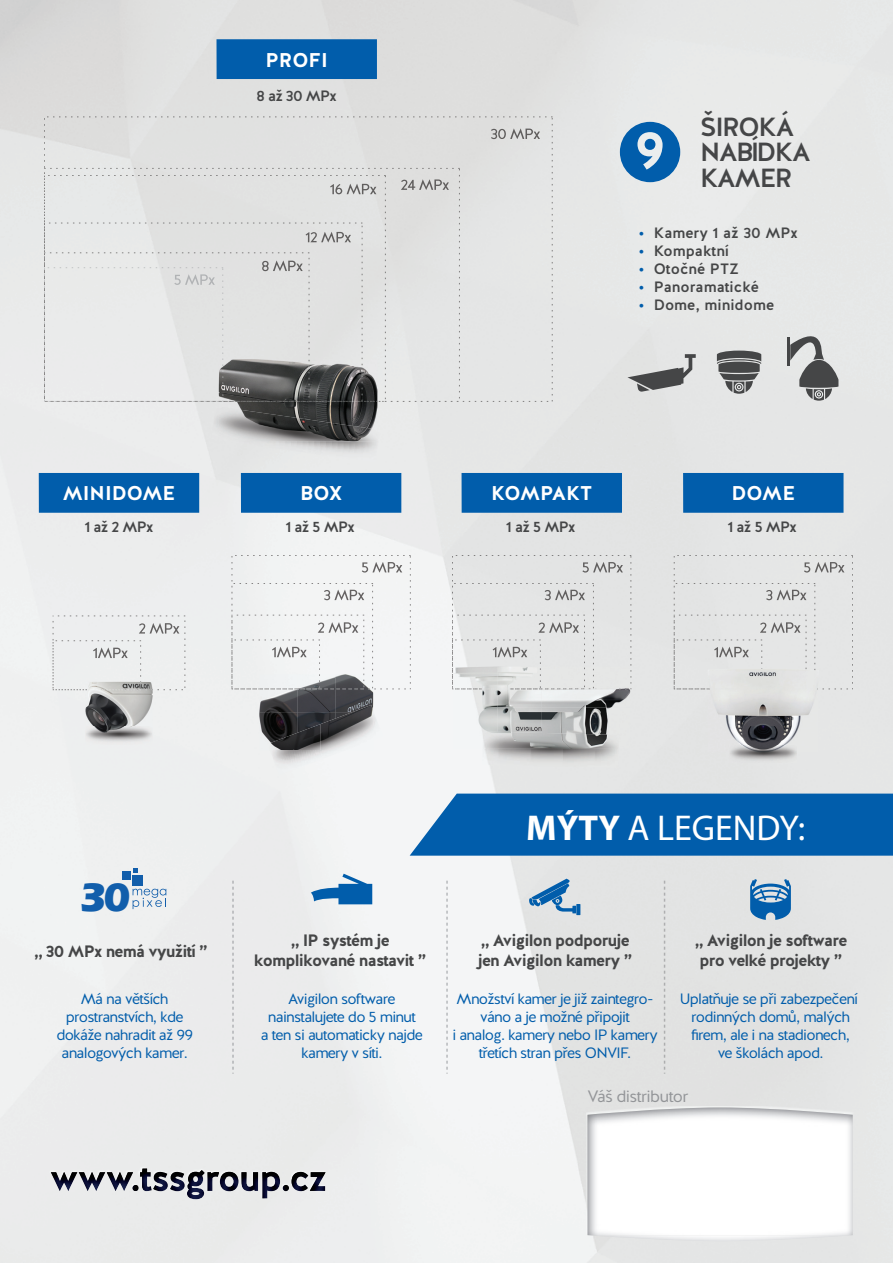
<style>
.page{position:relative;width:893px;height:1263px;background:#fff}
.page>*{position:absolute;margin:0;border:0;box-sizing:border-box;transform-origin:0 0}
.t1{font:700 54px "Halis GR";color:#ebeeee}
.t2{font:700 41.55px "Eras ITC";color:#125eab}
.t3{font:36px "Myriad Pro";color:#fff}
.t4{font:500 26.25px/25.5px "Halis GR";letter-spacing:-.05em;color:#454647}
.t5{font:700 19.95px "Halis GR";color:#fff}
.t6{font:700 16.5px/19.8px "Halis GR";letter-spacing:-.05em;color:#454647}
.t7{font:16.5px "Halis GR";letter-spacing:-.04em;color:#939598}
.t8{font:15px/18px "Halis GR";letter-spacing:-.05em;color:#015dab;text-align:center}
.t9{font:500 15px "Halis GR";color:#454647}
.s1{color:#015dab}
.s2{font-weight:700}
</style>
<div class="page">
<img style="left:0;top:0;width:893px;height:1263px">
<div style="left:232px;top:555px;width:179px;height:134px;background:#f3f4f4"></div>
<div style="left:232px;top:583px;width:141px;height:91px;background:#f3f4f4"></div>
<div style="left:232px;top:615px;width:132px;height:59px;background:#f3f4f4"></div>
<div style="left:232px;top:640px;width:88px;height:49px;background:#f0f1f1"></div>
<img style="left:272px;top:647px;width:35px;height:10px">
<img style="left:318px;top:622px;width:40px;height:11px">
<img style="left:324px;top:590px;width:40px;height:10px">
<img style="left:460px;top:388px;width:92px;height:14px">
<div style="left:44px;top:168px;width:416px;height:234px;background:#e1e2e1"></div>
<div style="left:44px;top:284px;width:342px;height:118px;background:#e3e4e3"></div>
<div style="left:44px;top:294px;width:318px;height:65px;background:#e1e2e1"></div>
<div style="left:223px;top:318px;width:86px;height:41px;background:#e2e3e2"></div>
<img style="left:44px;top:298px;width:179px;height:104px">
<img style="left:262px;top:261px;width:41px;height:10px">
<img style="left:306px;top:232px;width:45px;height:10px">
<img style="left:330px;top:184px;width:46px;height:10px">
<img style="left:401px;top:179px;width:48px;height:11px">
<img style="left:491px;top:128px;width:49px;height:11px">
<img style="left:219px;top:359px;width:158px;height:47px">
<img style="left:362px;top:401px;width:15px;height:1px">
<img style="left:219px;top:359px;width:143px;height:43px">
<img style="left:219px;top:360px;width:90px;height:42px">
<img style="left:222px;top:359px;width:1px;height:43px">
<img style="left:211px;top:406px;width:169px;height:57px">
<img style="left:219px;top:407px;width:158px;height:34px">
<div style="left:452px;top:555px;width:179px;height:134px;background:#e3e4e4"></div>
<div style="left:452px;top:583px;width:142px;height:83px;background:#e4e5e5"></div>
<div style="left:452px;top:615px;width:133px;height:51px;background:#e5e6e6"></div>
<img style="left:452px;top:640px;width:89px;height:49px">
<img style="left:493px;top:647px;width:34px;height:10px">
<img style="left:538px;top:622px;width:41px;height:11px">
<img style="left:545px;top:590px;width:40px;height:10px">
<div style="left:674px;top:555px;width:179px;height:134px;background:#e5e6e6"></div>
<div style="left:674px;top:583px;width:141px;height:86px;background:#e5e6e6"></div>
<div style="left:674px;top:615px;width:132px;height:54px;background:#e5e6e6"></div>
<div style="left:674px;top:640px;width:88px;height:49px;background:#e4e5e5"></div>
<img style="left:714px;top:647px;width:35px;height:10px">
<img style="left:760px;top:622px;width:40px;height:11px">
<img style="left:766px;top:590px;width:40px;height:10px">
<div style="left:53px;top:615px;width:132px;height:75px;background:#edefef"></div>
<div style="left:53px;top:640px;width:88px;height:50px;background:#edefef"></div>
<img style="left:93px;top:647px;width:35px;height:11px">
<img style="left:139px;top:623px;width:40px;height:11px">
<img style="left:259px;top:674px;width:114px;height:38px">
<img style="left:259px;top:712px;width:11px;height:38px">
<img style="left:364px;top:675px;width:9px;height:14px">
<img style="left:320px;top:674px;width:44px;height:15px">
<img style="left:261px;top:674px;width:59px;height:15px">
<img style="left:270px;top:710px;width:113px;height:65px">
<img style="left:267px;top:724px;width:53px;height:26px">
<img style="left:320px;top:705px;width:53px;height:45px">
<img style="left:708px;top:669px;width:111px;height:84px">
<img style="left:806px;top:669px;width:9px;height:20px">
<img style="left:708px;top:669px;width:98px;height:20px">
<img style="left:710px;top:669px;width:52px;height:20px">
<img style="left:730px;top:745px;width:67px;height:17px">
<img style="left:482px;top:734px;width:137px;height:34px">
<img style="left:453px;top:666px;width:177px;height:41px">
<img style="left:453px;top:707px;width:45px;height:42px">
<img style="left:497px;top:707px;width:89px;height:27px">
<img style="left:586px;top:707px;width:44px;height:42px">
<img style="left:594px;top:688px;width:32px;height:1px">
<img style="left:585px;top:669px;width:9px;height:20px">
<img style="left:545px;top:668px;width:40px;height:21px">
<img style="left:453px;top:668px;width:88px;height:21px">
<img style="left:85px;top:682px;width:68px;height:62px">
<img style="left:85px;top:689px;width:68px;height:1px">
<img style="left:89px;top:682px;width:52px;height:8px">
<img style="left:85px;top:727px;width:68px;height:6px">
<div style="left:39px;top:473px;width:160px;height:40px;background:#015dab"></div>
<div style="left:241px;top:473px;width:160px;height:40px;background:#015dab"></div>
<div style="left:462px;top:473px;width:160px;height:40px;background:#015dab"></div>
<div style="left:683px;top:473px;width:160px;height:40px;background:#015dab"></div>
<div style="left:216px;top:39px;width:161px;height:40px;background:#015dab"></div>
<div style="left:620px;top:122px;width:60px;height:60px;background:#015dab;border-radius:50%"></div>
<svg style="left:410px;top:794px;width:483px;height:62px;background:#0f65af"></svg>
<img style="left:232px;top:881px;width:2px;height:193px">
<img style="left:446px;top:881px;width:2px;height:193px">
<img style="left:664px;top:881px;width:1px;height:193px">
<svg style="left:311px;top:874px;width:61px;height:30px"></svg>
<svg style="left:529px;top:879px;width:47px;height:34px;background:#90b2cf"></svg>
<svg style="left:576px;top:904px;width:4px;height:11px"></svg>
<svg style="left:750px;top:879px;width:41px;height:41px;background:#5891c0"></svg>
<svg style="left:133px;top:889px;width:34px;height:20px"></svg>
<div style="left:122px;top:871px;width:8px;height:8px;background:#125eab"></div>
<div style="left:133px;top:875px;width:10px;height:11px;background:#125eab"></div>
<svg style="left:133px;top:868px;width:5px;height:5px"></svg>
<svg style="left:717px;top:351px;width:44px;height:43px;background:#7f8081"></svg>
<svg style="left:627px;top:354px;width:69px;height:38px;background:#acadad"></svg>
<hr style="left:787px;top:337px;width:2px;height:29px;background:#454647">
<svg style="left:790px;top:322px;width:48px;height:79px;background:#abadad"></svg>
<img style="left:578px;top:1098px;width:284px;height:151px">
<img style="left:592px;top:1235px;width:256px;height:6px">
<img style="left:587px;top:1107px;width:266px;height:128px">
<div style="left:34px;top:1145px;width:508px;height:84px;background:#ecedee"></div>
<div style="left:49px;top:1166px;width:278px;height:33px;background:#eaebeb"></div>
<img style="left:51px;top:1172px;width:54px;height:19px">
<img style="left:107px;top:1172px;width:26px;height:19px">
<svg style="left:132px;top:1185px;width:7px;height:6px"></svg>
<img style="left:140px;top:1168px;width:12px;height:23px">
<img style="left:153px;top:1172px;width:15px;height:19px">
<img style="left:170px;top:1172px;width:15px;height:19px">
<svg style="left:187px;top:1199px;width:18px;height:1px"></svg>
<img style="left:187px;top:1170px;width:18px;height:29px">
<img style="left:207px;top:1172px;width:13px;height:19px">
<img style="left:220px;top:1172px;width:19px;height:19px">
<img style="left:241px;top:1172px;width:17px;height:19px">
<img style="left:262px;top:1172px;width:18px;height:26px">
<svg style="left:283px;top:1185px;width:6px;height:6px"></svg>
<img style="left:291px;top:1172px;width:17px;height:19px">
<img style="left:310px;top:1172px;width:15px;height:19px">
<h3 class="t5" style="left:265px;top:47px;width:64px">PROFI</h3>
<p class="t9" style="left:257px;top:86px;width:82px">8 až 30 MPx</p>
<h1 class="t1" style="left:634px;top:115px;width:33px">9</h1>
<h3 class="t4" style="left:700px;top:115px;width:112px">ŠIROKÁ<br>NABÍDKA<br>KAMER</h3>
<p class="t9" style="left:639px;top:223px;width:161px"><span class="s1">•</span> Kamery 1 až 30 MPx</p>
<p class="t9" style="left:639px;top:241px;width:92px"><span class="s1">•</span> Kompaktní</p>
<p class="t9" style="left:639px;top:259px;width:102px"><span class="s1">•</span> Otočné PTZ</p>
<p class="t9" style="left:639px;top:277px;width:122px"><span class="s1">•</span> Panoramatické</p>
<p class="t9" style="left:639px;top:295px;width:137px"><span class="s1">•</span> Dome, minidome</p>
<h3 class="t5" style="left:63px;top:481px;width:114px">MINIDOME</h3>
<h3 class="t5" style="left:300px;top:481px;width:44px">BOX</h3>
<h3 class="t5" style="left:491px;top:481px;width:103px">KOMPAKT</h3>
<h3 class="t5" style="left:732px;top:481px;width:65px">DOME</h3>
<p class="t9" style="left:84px;top:518px;width:70px">1 až 2 MPx</p>
<p class="t9" style="left:285px;top:518px;width:71px">1 až 5 MPx</p>
<p class="t9" style="left:506px;top:518px;width:71px">1 až 5 MPx</p>
<p class="t9" style="left:727px;top:518px;width:71px">1 až 5 MPx</p>
<h2 class="t2" style="left:80px;top:873px;width:53px">30</h2>
<p class="t6" style="left:34px;top:942px;width:176px">„ 30 MPx nemá využití ”</p>
<p class="t8" style="left:56px;top:990px;width:138px">Má na větších prostranstvích, kde dokáže nahradit až 99 analogových kamer.</p>
<h3 class="t3" style="left:526px;top:805px;width:280px"><span class="s2">MÝTY</span> A LEGENDY:</h3>
<p class="t6" style="left:254px;top:931px;width:174px;text-align:center">„ IP systém je komplikované nastavit ”</p>
<p class="t8" style="left:261px;top:990px;width:163px">Avigilon software nainstalujete do 5 minut<br>a ten si automaticky najde kamery v síti.</p>
<p class="t6" style="left:478px;top:931px;width:156px">„ Avigilon podporuje jen Avigilon kamery ”</p>
<p class="t8" style="left:452px;top:990px;width:207px">Množství kamer je již zaintegro&shy;váno a je možné připojit<br>i analog. kamery nebo IP kamery třetích stran přes ONVIF.</p>
<p class="t6" style="left:694px;top:931px;width:155px">„ Avigilon je software pro velké projekty ”</p>
<p class="t8" style="left:680px;top:990px;width:180px">Uplatňuje se při zabezpečení rodinných domů, malých firem, ale i na stadionech,<br>ve školách apod.</p>
<p class="t7" style="left:587px;top:1086px;width:102px">Váš distributor</p>
</div>
